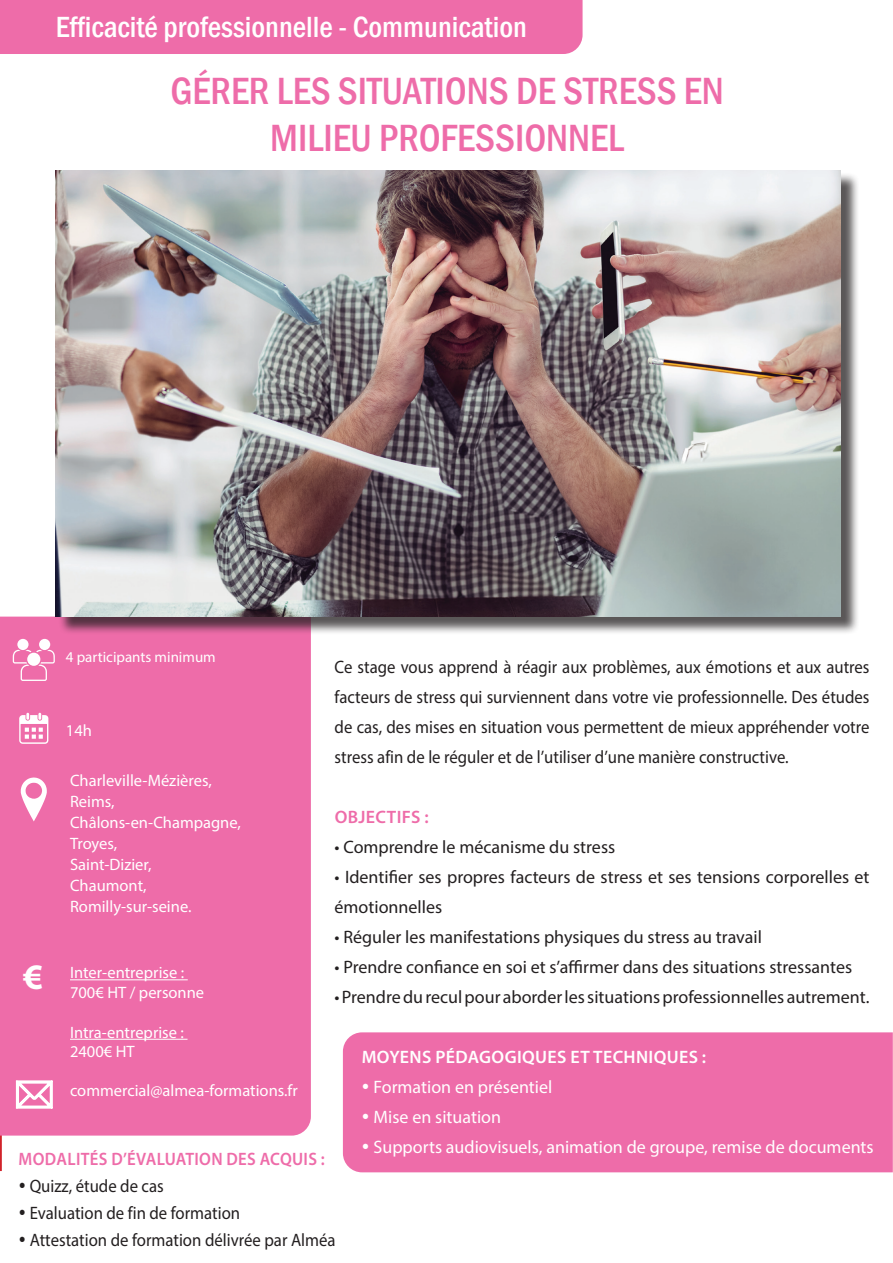
<style>
.page{position:relative;width:893px;height:1263px;background:#fff}
.page>*{position:absolute;margin:0;border:0;box-sizing:border-box;transform-origin:0 0}
.t1{font:500 condensed 39px/46.8px "Franklin Gothic";color:#ee6ca9;text-align:center}
.t2{font:700 36px "Myriad Pro";color:#fff}
.t3{font:500 condensed 30px "Franklin Gothic";color:#fff}
.t4{font:18px/30px "Myriad Pro";color:#231f20;text-align:justify;scale:.93 1}
.t5{font:18px/30px "Myriad Pro";color:#231f20}
.t6{font:18px "Myriad Pro";color:#fff}
.t7{font:600 18px "Myriad Pro";letter-spacing:.02em;color:#fff}
.t8{font:600 18px "Myriad Pro";letter-spacing:.02em;color:#ee6ca9;scale:.93 1}
.t9{font:600 18px "Myriad Pro";letter-spacing:.02em;color:#ee6ca9}
.t10{font:16.5px/21px "Myriad Pro";color:#fff}
.t11{font:15px "Myriad Pro";color:#fff}
</style>
<div class="page">
<svg style="left:0;top:1135px;width:2px;height:36px"></svg>
<div style="left:0;top:617px;width:311px;height:518px;background:#ee6ca9"></div>
<div style="left:0;top:0;width:583px;height:54px;background:#ee6ca9"></div>
<hr style="left:70px;top:979px;width:118px;height:1px;background:#fff">
<hr style="left:70px;top:1039px;width:118px;height:1px;background:#fff">
<svg style="left:21px;top:777px;width:26px;height:44px"></svg>
<svg style="left:19px;top:713px;width:29px;height:31px"></svg>
<div style="left:58px;top:172px;width:801px;height:463px;background:#231f20;opacity:.75"></div>
<img style="left:56px;top:170px;width:785px;height:447px">
<div style="left:343px;top:1032px;width:550px;height:140px;background:#ee6ca9"></div>
<div style="left:17px;top:639px;width:12px;height:11px;background:#fff;border-radius:50%"></div>
<div style="left:39px;top:639px;width:11px;height:11px;background:#fff;border-radius:50%"></div>
<svg style="left:13px;top:650px;width:42px;height:31px"></svg>
<svg style="left:17px;top:1081px;width:35px;height:26px"></svg>
<h3 class="t3" style="left:56px;top:8px;width:473px">Efficacité professionnelle - Communication</h3>
<h1 class="t1" style="left:171px;top:68px;width:555px">GÉRER LES SITUATIONS DE STRESS EN<br>MILIEU PROFESSIONNEL</h1>
<p class="t11" style="left:66px;top:648px;width:151px">4 participants minimum</p>
<p class="t10" style="left:66px;top:719px;width:28px">14h</p>
<p class="t4" style="left:335px;top:652px;width:577px">Ce stage vous apprend à réagir aux problèmes, aux émotions et aux autres facteurs de stress qui surviennent dans votre vie professionnelle. Des études de cas, des mises en situation vous permettent de mieux appréhender votre stress afin de le réguler et de l’utiliser d’une manière constructive.</p>
<p class="t10" style="left:70px;top:769px;width:172px">Charleville-Mézières,<br>Reims,<br>Châlons-en-Champagne,<br>Troyes,<br>Saint-Dizier,<br>Chaumont,<br>Romilly-sur-seine.</p>
<p class="t9" style="left:335px;top:805px;width:96px">OBJECTIFS :</p>
<p class="t5" style="left:335px;top:832px;width:282px">• Comprendre le mécanisme du stress</p>
<p class="t5" style="left:335px;top:862px;width:536px">• Identifier ses propres facteurs de stress et ses tensions corporelles et émotionnelles</p>
<p class="t5" style="left:335px;top:922px;width:429px">• Réguler les manifestations physiques du stress au travail</p>
<p class="t5" style="left:335px;top:952px;width:519px">• Prendre confiance en soi et s’affirmer dans des situations stressantes</p>
<p class="t5" style="left:335px;top:982px;width:536px">• Prendre du recul pour aborder les situations professionnelles autrement.</p>
<h2 class="t2" style="left:23px;top:953px;width:21px">€</h2>
<p class="t10" style="left:70px;top:962px;width:136px;line-height:19.8px">Inter-entreprise :<br>700€ HT / personne</p>
<p class="t10" style="left:70px;top:1022px;width:116px;line-height:19.8px">Intra-entreprise :<br>2400€ HT</p>
<p class="t7" style="left:362px;top:1046px;width:346px">MOYENS PÉDAGOGIQUES ET TECHNIQUES :</p>
<p class="t6" style="left:361px;top:1076px;width:192px">• Formation en présentiel</p>
<p class="t6" style="left:361px;top:1106px;width:141px">• Mise en situation</p>
<p class="t6" style="left:361px;top:1136px;width:514px">• Supports audiovisuels, animation de groupe, remise de documents</p>
<p class="t10" style="left:70px;top:1080px;width:229px">commercial@almea-formations.fr</p>
<p class="t8" style="left:19px;top:1147px;width:331px">MODALITÉS D’ÉVALUATION DES ACQUIS :</p>
<p class="t4" style="left:18px;top:1170px;width:158px">• Quizz, étude de cas</p>
<p class="t4" style="left:18px;top:1197px;width:240px">• Evaluation de fin de formation</p>
<p class="t4" style="left:18px;top:1224px;width:342px">• Attestation de formation délivrée par Alméa</p>
</div>
